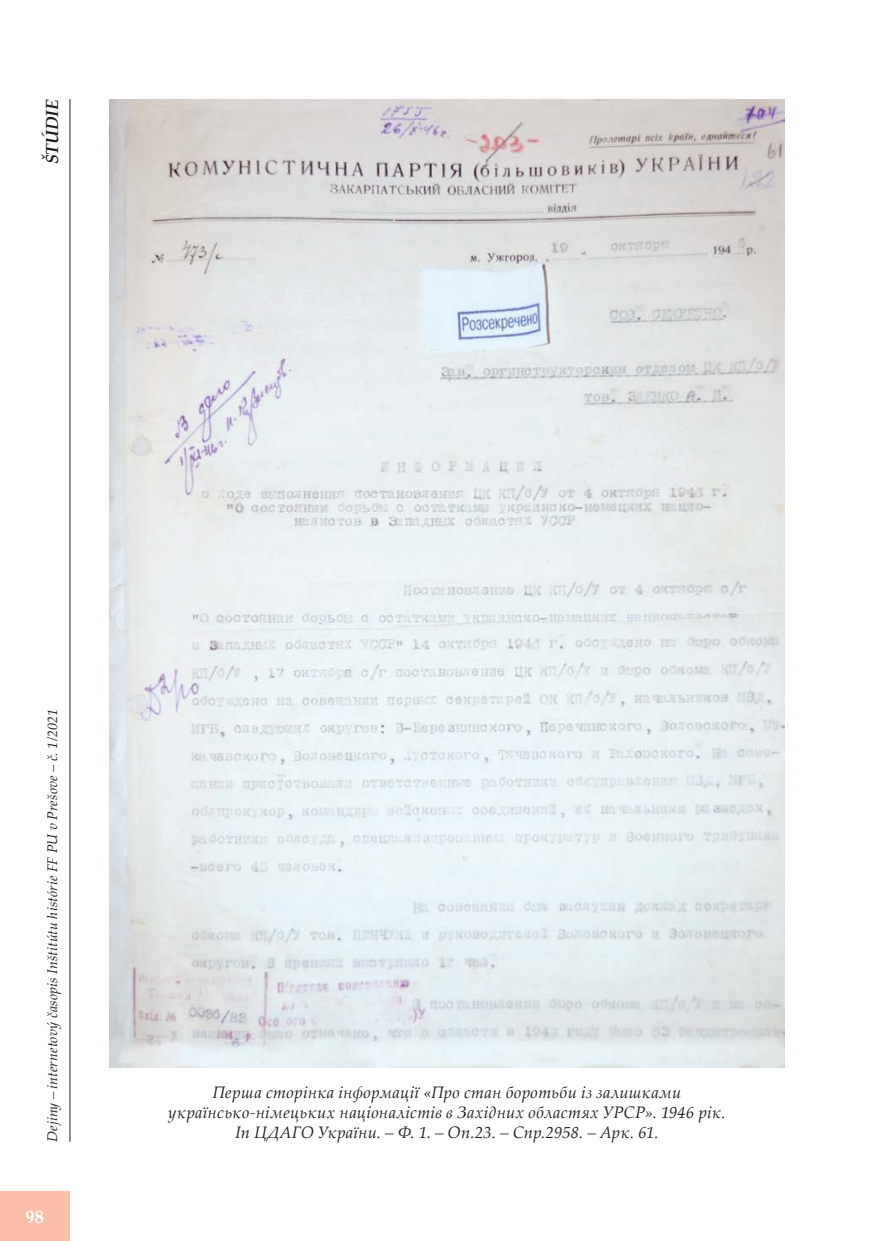
<style>
.page{position:relative;width:874px;height:1241px;background:#fff}
.page>*{position:absolute;margin:0;border:0;box-sizing:border-box;transform-origin:0 0}
.t1{font:700 18.38px "Palatino Linotype";color:#fff}
.t2{font:italic 700 17.5px "Palatino Linotype";color:#231f20}
.t3{font:italic 16.62px/19.9px "Palatino Linotype";letter-spacing:.015em;color:#231f20;text-align:center}
.t4{font:italic 14px "Palatino Linotype";letter-spacing:.01em;color:#231f20}
</style>
<div class="page">
<div style="left:0;top:1191px;width:69px;height:49px;background:#fabda6"></div>
<hr style="left:69px;top:99px;width:1px;height:1042px;background:#231f20">
<img style="left:109px;top:99px;width:675px;height:968px">
<p class="t2" style="left:40px;top:164px;width:67px;rotate:-90deg">ŠTÚDIE</p>
<p class="t4" style="left:42px;top:1141px;width:434px;rotate:-90deg">Dejiny – internetový časopis Inštitútu histórie FF PU v Prešove – č. 1/2021</p>
<p class="t1" style="left:25px;top:1203px;width:20px">98</p>
<p class="t3" style="left:168px;top:1081px;width:559px">Перша сторінка інформації «Про стан боротьби із залишками українсько-німецьких націоналістів в Західних областях УРСР». 1946 рік.<br>Іn ЦДАГО України. – Ф. 1. – Оп.23. – Спр.2958. – Арк. 61.</p>
</div>
